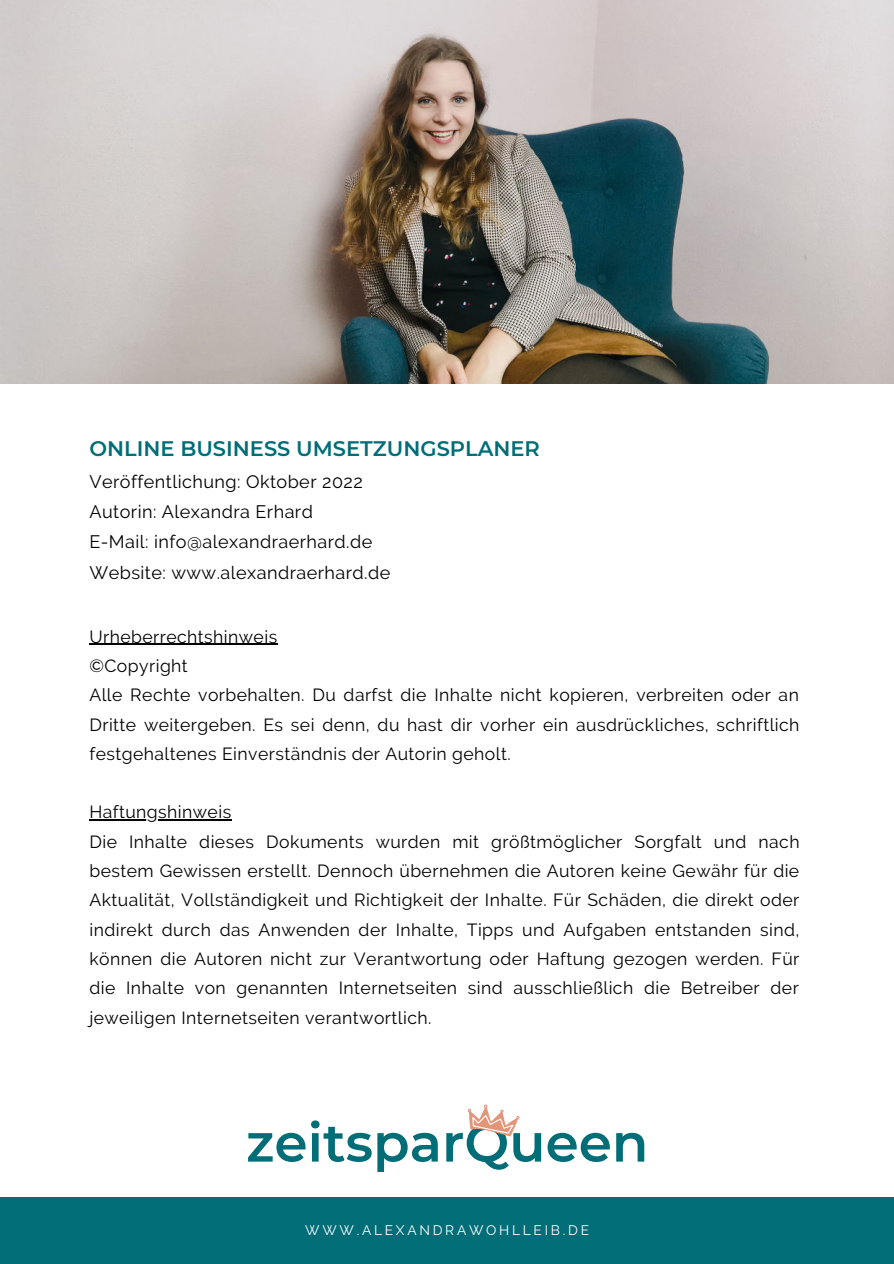
<style>
.page{position:relative;width:894px;height:1264px;background:#fff}
.page>*{position:absolute;margin:0;border:0;box-sizing:border-box;transform-origin:0 0}
.t1{font:600 53.25px "Montserrat";color:#006d77}
.t2{font:600 21px "Montserrat";color:#006d77}
.t3{font:18px/30.5px "Raleway";letter-spacing:.025em;color:#000}
.t4{font:17.55px/29.2px "Raleway";letter-spacing:.025em;color:#000}
.t5{font:13.8px "Raleway";letter-spacing:.2em;color:#fff}
</style>
<div class="page">
<img style="left:0;top:0;width:893px;height:383px">
<div style="left:0;top:1197px;width:893px;height:66px;background:#006d77"></div>
<svg style="left:467px;top:1104px;width:52px;height:33px"></svg>
<hr style="left:89px;top:644px;width:188px;height:1px;background:#000">
<hr style="left:89px;top:819px;width:142px;height:1px;background:#000">
<p class="t2" style="left:89px;top:433px;width:452px">ONLINE BUSINESS UMSETZUNGSPLANER</p>
<p class="t3" style="left:89px;top:466px;width:302px">Veröffentlichung: Oktober 2022<br>Autorin: Alexandra Erhard<br>E-Mail: info@alexandraerhard.de<br>Website: www.alexandraerhard.de</p>
<p class="t4" style="left:89px;top:622px;width:711px">Urheberrechtshinweis<br>©Copyright<br>Alle Rechte vorbehalten. Du darfst die Inhalte nicht kopieren, verbreiten oder an Dritte weitergeben. Es sei denn, du hast dir vorher ein ausdrückliches, schriftlich festgehaltenes Einverständnis der Autorin geholt.</p>
<p class="t4" style="left:89px;top:797px;width:711px">Haftungshinweis<br>Die Inhalte dieses Dokuments wurden mit größtmöglicher Sorgfalt und nach bestem Gewissen erstellt. Dennoch übernehmen die Autoren keine Gewähr für die Aktualität, Vollständigkeit und Richtigkeit der Inhalte. Für Schäden, die direkt oder indirekt durch das Anwenden der Inhalte, Tipps und Aufgaben entstanden sind, können die Autoren nicht zur Verantwortung oder Haftung gezogen werden. Für die Inhalte von genannten Internetseiten sind ausschließlich die Betreiber der jeweiligen Internetseiten verantwortlich.</p>
<h1 class="t1" style="left:246px;top:1104px;width:403px">zeitsparQueen</h1>
<p class="t5" style="left:305px;top:1222px;width:285px">WWW.ALEXANDRAWOHLLEIB.DE</p>
</div>
